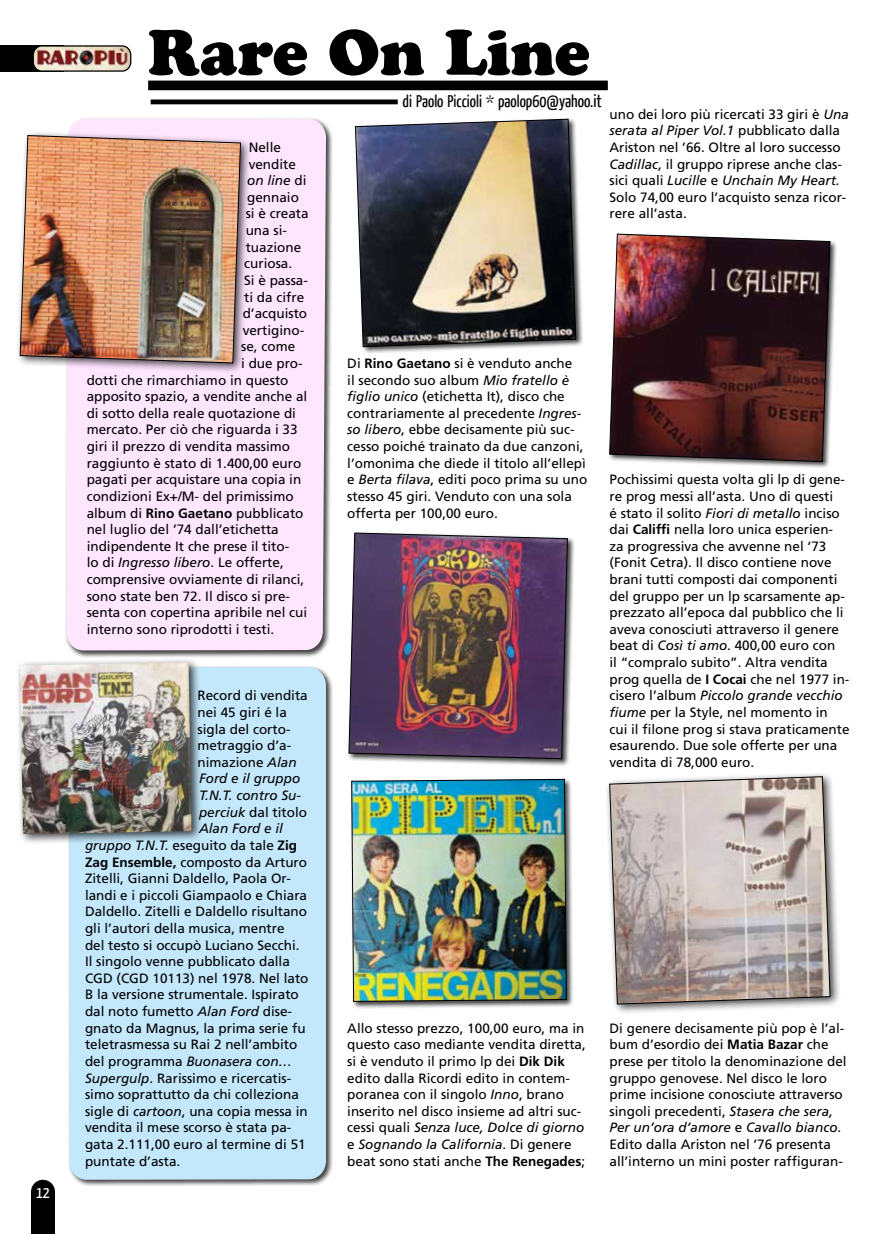
<style>
.page{position:relative;width:893px;height:1234px;background:#fff}
.page>*{position:absolute;margin:0;border:0;box-sizing:border-box;transform-origin:0 0}
.t1{font:63.45px "Cooper Black Std";color:#000}
.t2{font:16.95px "Yanone Kaffeesatz";color:#000}
.t3{font:16.5px "Yanone Kaffeesatz";color:#fff}
.t4{font:13.5px/16.6px "Frutiger";color:#000}
.t5{font:italic 13.5px "Frutiger";color:#000}
.s1{font-style:normal}
.s2{font-weight:700}
.s3{font-style:italic}
.s4{font-size:17.25px}
.s5{font-size:17.85px}
</style>
<div class="page">
<div style="left:31px;top:1179px;width:24px;height:24px;background:#000;border-radius:50%"></div>
<div style="left:31px;top:1191px;width:24px;height:42px;background:#000"></div>
<div style="left:0;top:45px;width:64px;height:27px;background:#000"></div>
<img style="left:35px;top:46px;width:96px;height:25px">
<div style="left:33px;top:45px;width:98px;height:27px;border:1px solid #000;border-radius:9px"></div>
<div style="left:64px;top:117px;width:269px;height:541px;background:#000;opacity:.75"></div>
<div style="left:66px;top:119px;width:260px;height:531px;background:#ffe6ff"></div>
<div style="left:67px;top:665px;width:267px;height:521px;background:#000;opacity:.75"></div>
<div style="left:69px;top:667px;width:257px;height:512px;background:#c3e7fb"></div>
<div style="left:151px;top:99px;width:247px;height:5px;background:#000"></div>
<div style="left:148px;top:81px;width:460px;height:9px;background:#000"></div>
<div style="left:608px;top:232px;width:230px;height:237px;background:#000;opacity:.75"></div>
<img style="left:609px;top:234px;width:221px;height:228px">
<div style="left:354px;top:118px;width:230px;height:236px;background:#000;opacity:.75"></div>
<img style="left:355px;top:119px;width:221px;height:228px">
<div style="left:347px;top:531px;width:228px;height:235px;background:#000;opacity:.75"></div>
<img style="left:349px;top:532px;width:219px;height:226px">
<div style="left:350px;top:777px;width:224px;height:231px;background:#000;opacity:.75"></div>
<img style="left:351px;top:778px;width:216px;height:223px">
<div style="left:605px;top:771px;width:236px;height:244px;background:#000;opacity:.75"></div>
<svg style="left:609px;top:776px;width:221px;height:228px;background:#b9afab"></svg>
<div style="left:15px;top:130px;width:237px;height:244px;background:#000;opacity:.75"></div>
<img style="left:20px;top:135px;width:221px;height:228px">
<div style="left:15px;top:657px;width:188px;height:187px;background:#000;opacity:.75"></div>
<img style="left:20px;top:662px;width:171px;height:171px">
<p class="t3" style="left:36px;top:1180px;width:15px">12</p>
<h1 class="t1" style="left:148px;top:14px;width:443px">Rare On Line</h1>
<p class="t4" style="left:249px;top:139px;width:34px">Nelle</p>
<p class="t4" style="left:249px;top:155px;width:49px">vendite</p>
<p class="t5" style="left:247px;top:173px;width:61px">on line <span class="s1">di</span></p>
<p class="t4" style="left:247px;top:189px;width:53px">gennaio</p>
<p class="t4" style="left:246px;top:205px;width:65px">si è creata</p>
<p class="t4" style="left:246px;top:222px;width:43px">una si-</p>
<p class="t4" style="left:246px;top:238px;width:57px">tuazione</p>
<p class="t4" style="left:244px;top:255px;width:50px">curiosa.</p>
<p class="t4" style="left:244px;top:272px;width:65px">Si è passa-</p>
<p class="t4" style="left:244px;top:288px;width:62px">ti da cifre</p>
<p class="t4" style="left:243px;top:305px;width:66px">d’acquisto</p>
<p class="t4" style="left:243px;top:321px;width:63px">vertigino-</p>
<p class="t4" style="left:241px;top:338px;width:56px">se, come</p>
<p class="t4" style="left:241px;top:355px;width:63px">i due pro-</p>
<p class="t4" style="left:87px;top:371px;width:203px">dotti che rimarchiamo in questo</p>
<p class="t4" style="left:87px;top:388px;width:222px">apposito spazio, a vendite anche al</p>
<p class="t4" style="left:87px;top:404px;width:211px">di sotto della reale quotazione di</p>
<p class="t4" style="left:87px;top:421px;width:212px">mercato. Per ciò che riguarda i 33</p>
<p class="t4" style="left:87px;top:438px;width:205px">giri il prezzo di vendita massimo</p>
<p class="t4" style="left:87px;top:454px;width:216px">raggiunto è stato di 1.400,00 euro</p>
<p class="t4" style="left:87px;top:471px;width:216px">pagati per acquistare una copia in</p>
<p class="t4" style="left:87px;top:487px;width:208px">condizioni Ex+/M- del primissimo</p>
<p class="t4" style="left:87px;top:504px;width:218px">album di <span class="s2">Rino Gaetano</span> pubblicato</p>
<p class="t4" style="left:87px;top:521px;width:194px">nel luglio del ’74 dall’etichetta</p>
<p class="t4" style="left:87px;top:537px;width:204px">indipendente It che prese il tito-</p>
<p class="t4" style="left:87px;top:554px;width:199px">lo di <span class="s3">Ingresso libero</span>. Le offerte,</p>
<p class="t4" style="left:87px;top:570px;width:219px">comprensive ovviamente di rilanci,</p>
<p class="t4" style="left:87px;top:587px;width:205px">sono state ben 72. Il disco si pre-</p>
<p class="t4" style="left:87px;top:604px;width:222px">senta con copertina apribile nel cui</p>
<p class="t4" style="left:87px;top:620px;width:189px">interno sono riprodotti i testi.</p>
<p class="t4" style="left:198px;top:687px;width:112px">Record di vendita</p>
<p class="t4" style="left:198px;top:703px;width:91px">nei 45 giri é la</p>
<p class="t4" style="left:198px;top:720px;width:95px">sigla del corto-</p>
<p class="t4" style="left:198px;top:736px;width:95px">metraggio d’a-</p>
<p class="t4" style="left:198px;top:753px;width:101px">nimazione <span class="s3">Alan</span></p>
<p class="t5" style="left:199px;top:770px;width:103px">Ford e il gruppo</p>
<p class="t5" style="left:199px;top:787px;width:103px">T.N.T. contro Su-</p>
<p class="t4" style="left:199px;top:803px;width:110px"><span class="s3">perciuk</span> dal titolo</p>
<p class="t5" style="left:199px;top:820px;width:86px">Alan Ford e il</p>
<p class="t4" style="left:85px;top:836px;width:214px"><span class="s3">gruppo T.N.T.</span> eseguito da tale <span class="s2">Zig</span></p>
<p class="t4" style="left:85px;top:853px;width:224px"><span class="s2">Zag Ensemble,</span> composto da Arturo</p>
<p class="t4" style="left:85px;top:869px;width:208px">Zitelli, Gianni Daldello, Paola Or-</p>
<p class="t4" style="left:85px;top:886px;width:224px">landi e i piccoli Giampaolo e Chiara</p>
<p class="t4" style="left:85px;top:903px;width:224px">Daldello. Zitelli e Daldello risultano</p>
<p class="t4" style="left:85px;top:919px;width:201px">gli l’autori della musica, mentre</p>
<p class="t4" style="left:85px;top:936px;width:216px">del testo si occupò Luciano Secchi.</p>
<p class="t4" style="left:85px;top:952px;width:206px">Il singolo venne pubblicato dalla</p>
<p class="t4" style="left:85px;top:969px;width:225px">CGD (CGD 10113) nel 1978. Nel lato</p>
<p class="t4" style="left:85px;top:986px;width:215px">B la versione strumentale. Ispirato</p>
<p class="t4" style="left:85px;top:1002px;width:209px">dal noto fumetto <span class="s3">Alan Ford</span> dise-</p>
<p class="t4" style="left:85px;top:1019px;width:222px">gnato da Magnus, la prima serie fu</p>
<p class="t4" style="left:85px;top:1035px;width:214px">teletrasmessa su Rai 2 nell’ambito</p>
<p class="t5" style="left:85px;top:1053px;width:209px"><span class="s1">del programma</span> Buonasera con…</p>
<p class="t4" style="left:85px;top:1069px;width:208px"><span class="s3">Supergulp</span>. Rarissimo e ricercatis-</p>
<p class="t4" style="left:85px;top:1085px;width:215px">simo soprattutto da chi colleziona</p>
<p class="t4" style="left:85px;top:1102px;width:224px">sigle di <span class="s3">cartoon</span>, una copia messa in</p>
<p class="t4" style="left:85px;top:1118px;width:208px">vendita il mese scorso è stata pa-</p>
<p class="t4" style="left:85px;top:1135px;width:222px">gata 2.111,00 euro al termine di 51</p>
<p class="t4" style="left:85px;top:1152px;width:97px">puntate d’asta.</p>
<p class="t2" style="left:403px;top:90px;width:201px">di Paolo Piccioli * paolop60@<span class="s4">yahoo.</span><span class="s5">it</span></p>
<p class="t4" style="left:609px;top:106px;width:241px">uno dei loro più ricercati 33 giri è <span class="s3">Una serata al Piper Vol.1</span> pubblicato dalla Ariston nel ’66. Oltre al loro successo <span class="s3">Cadillac</span>, il gruppo riprese anche clas&shy;sici quali <span class="s3">Lucille</span> e <span class="s3">Unchain My Heart.<br></span>Solo 74,00 euro l’acquisto senza ricor&shy;rere all’asta.</p>
<p class="t4" style="left:347px;top:355px;width:242px">Di <span class="s2">Rino Gaetano</span> si è venduto anche<br>il secondo suo album <span class="s3">Mio fratello è figlio unico</span> (etichetta It), disco che contrariamente al precedente <span class="s3">Ingres&shy;so libero</span>, ebbe decisamente più suc&shy;cesso poiché trainato da due canzoni, l’omonima che diede il titolo all’ellepì e <span class="s3">Berta filava</span>, editi poco prima su uno stesso 45 giri. Venduto con una sola offerta per 100,00 euro.</p>
<p class="t4" style="left:609px;top:471px;width:241px">Pochissimi questa volta gli lp di gene&shy;re prog messi all’asta. Uno di questi<br>é stato il solito <span class="s3">Fiori di metallo</span> inciso dai <span class="s2">Califfi</span> nella loro unica esperien&shy;za progressiva che avvenne nel ‘73 (Fonit Cetra). Il disco contiene nove brani tutti composti dai componenti del gruppo per un lp scarsamente ap&shy;prezzato all’epoca dal pubblico che li aveva conosciuti attraverso il genere beat di <span class="s3">Così ti amo</span>. 400,00 euro con<br>il “compralo subito”. Altra vendita prog quella de <span class="s2">I Cocai</span> che nel 1977 in&shy;cisero l’album <span class="s3">Piccolo grande vecchio fiume</span> per la Style, nel momento in<br>cui il filone prog si stava praticamente esaurendo. Due sole offerte per una vendita di 78,000 euro.</p>
<p class="t4" style="left:347px;top:1019px;width:240px">Allo stesso prezzo, 100,00 euro, ma in questo caso mediante vendita diretta, si è venduto il primo lp dei <span class="s2">Dik Dik </span>edito dalla Ricordi edito in contem&shy;poranea con il singolo <span class="s3">Inno</span>, brano inserito nel disco insieme ad altri suc&shy;cessi quali <span class="s3">Senza luce, Dolce di giorno </span>e <span class="s3">Sognando la California</span>. Di genere beat sono stati anche <span class="s2">The Renegades</span>;</p>
<p class="t4" style="left:609px;top:1019px;width:239px">Di genere decisamente più pop è l’al&shy;bum d’esordio dei <span class="s2">Matia Bazar</span> che prese per titolo la denominazione del gruppo genovese. Nel disco le loro prime incisione conosciute attraverso singoli precedenti, <span class="s3">Stasera che sera, Per un’ora d’amore</span> e <span class="s3">Cavallo bianco</span>.<br>Edito dalla Ariston nel ’76 presenta all’interno un mini poster raffiguran-</p>
</div>
